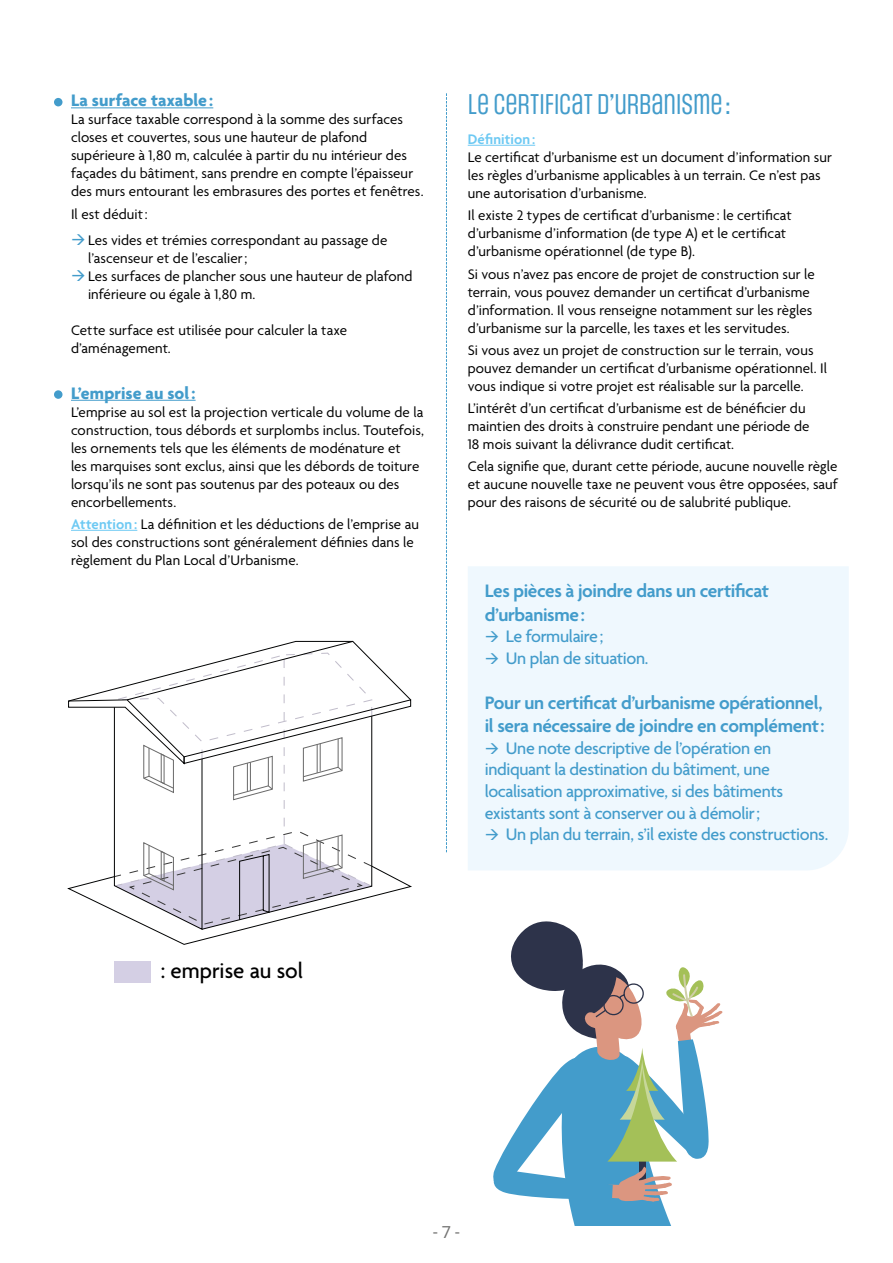
<style>
.page{position:relative;width:893px;height:1263px;background:#fff}
.page>*{position:absolute;margin:0;border:0;box-sizing:border-box;transform-origin:0 0}
.t1{font:24px "Social Gothic";color:#439ccb}
.t2{font:500 22.95px "Agenda";color:#000}
.t3{font:600 19.5px/23.4px "Agenda";letter-spacing:-.02em;color:#439ccb}
.t4{font:500 18px/21.6px "Agenda";letter-spacing:-.02em;color:#439ccb}
.t5{font:700 18px "Agenda";color:#439ccb}
.t6{font:16.5px "Roboto";color:#727271}
.t7{font:15px/18px "Agenda";letter-spacing:.005em;color:#000}
.t8{font:600 15px "Agenda";letter-spacing:.01em;color:#6dc9f3}
.s1{color:#439ccb}
.s2{font-weight:600;color:#6dc9f3}
</style>
<div class="page">
<hr style="left:71px;top:108px;width:142px;height:1px;background:#439ccb">
<hr style="left:71px;top:400px;width:125px;height:1px;background:#439ccb">
<hr style="left:71px;top:530px;width:66px;height:1px;background:#6dc9f3">
<div style="left:54px;top:98px;width:9px;height:8px;background:#439ccb;border-radius:50%"></div>
<div style="left:54px;top:390px;width:9px;height:9px;background:#439ccb;border-radius:50%"></div>
<hr style="left:468px;top:145px;width:67px;height:1px;background:#6dc9f3">
<svg style="left:446px;top:94px;width:1px;height:758px"></svg>
<div style="left:115px;top:961px;width:36px;height:21px;background:#d4cfe4"></div>
<svg style="left:67px;top:640px;width:345px;height:305px"></svg>
<svg style="left:493px;top:921px;width:230px;height:305px"></svg>
<div style="left:468px;top:566px;width:381px;height:304px;background:#eff8fe"></div>
<p class="t5" style="left:71px;top:91px;width:144px">La surface taxable :</p>
<p class="t7" style="left:71px;top:112px;width:354px">La surface taxable correspond à la somme des surfaces closes et couvertes, sous une hauteur de plafond supérieure à 1,80 m, calculée à partir du nu intérieur des façades du bâtiment, sans prendre en compte l’épaisseur des murs entourant les embrasures des portes et fenêtres.</p>
<p class="t7" style="left:71px;top:206px;width:78px">Il est déduit:</p>
<p class="t7" style="left:88px;top:232px;width:301px;text-indent:-17px"><span class="s1">→</span>Les vides et trémies correspondant au passage de l’ascenseur et de l’escalier;</p>
<p class="t7" style="left:88px;top:268px;width:326px;text-indent:-17px"><span class="s1">→</span>Les surfaces de plancher sous une hauteur de plafond inférieure ou égale à 1,80 m.</p>
<p class="t7" style="left:71px;top:322px;width:278px">Cette surface est utilisée pour calculer la taxe d’aménagement.</p>
<p class="t5" style="left:71px;top:383px;width:126px">L’emprise au sol:</p>
<p class="t7" style="left:71px;top:404px;width:354px">L’emprise au sol est la projection verticale du volume de la construction, tous débords et surplombs inclus. Toutefois, les ornements tels que les éléments de modénature et<br>les marquises sont exclus, ainsi que les débords de toiture lorsqu’ils ne sont pas soutenus par des poteaux ou des encorbellements.</p>
<p class="t7" style="left:71px;top:516px;width:349px"><span class="s2">Attention:</span> La définition et les déductions de l’emprise au sol des constructions sont généralement définies dans le règlement du Plan Local d’Urbanisme.</p>
<h1 class="t1" style="left:468px;top:88px;width:264px">LE CERTIFICAT D’URBANISME:</h1>
<p class="t8" style="left:468px;top:131px;width:69px">Définition:</p>
<p class="t7" style="left:468px;top:149px;width:366px">Le certificat d’urbanisme est un document d’information sur les règles d’urbanisme applicables à un terrain. Ce n’est pas une autorisation d’urbanisme.</p>
<p class="t7" style="left:468px;top:207px;width:326px">Il existe 2 types de certificat d’urbanisme : le certificat d’urbanisme d’information (de type A) et le certificat d’urbanisme opérationnel (de type B).</p>
<p class="t7" style="left:468px;top:266px;width:348px">Si vous n’avez pas encore de projet de construction sur le terrain, vous pouvez demander un certificat d’urbanisme d’information. Il vous renseigne notamment sur les règles d’urbanisme sur la parcelle, les taxes et les servitudes.</p>
<p class="t7" style="left:468px;top:342px;width:361px">Si vous avez un projet de construction sur le terrain, vous pouvez demander un certificat d’urbanisme opérationnel. Il vous indique si votre projet est réalisable sur la parcelle.</p>
<p class="t7" style="left:468px;top:400px;width:343px">L’intérêt d’un certificat d’urbanisme est de bénéficier du maintien des droits à construire pendant une période de<br>18 mois suivant la délivrance dudit certificat.</p>
<p class="t7" style="left:468px;top:458px;width:372px;text-align:justify">Cela signifie que, durant cette période, aucune nouvelle règle et aucune nouvelle taxe ne peuvent vous être opposées, sauf pour des raisons de sécurité ou de salubrité publique.</p>
<h3 class="t3" style="left:485px;top:580px;width:286px">Les pièces à joindre dans un certificat d’urbanisme:</h3>
<p class="t4" style="left:485px;top:627px;width:120px">→ Le formulaire;</p>
<p class="t4" style="left:485px;top:648px;width:165px">→ Un plan de situation.</p>
<h3 class="t3" style="left:485px;top:692px;width:341px">Pour un certificat d’urbanisme opérationnel, il sera nécessaire de joindre en complément:</h3>
<p class="t4" style="left:485px;top:738px;width:300px">→ Une note descriptive de l’opération en indiquant la destination du bâtiment, une localisation approximative, si des bâtiments existants sont à conserver ou à démolir;</p>
<p class="t4" style="left:485px;top:825px;width:345px">→ Un plan du terrain, s’il existe des constructions.</p>
<h2 class="t2" style="left:161px;top:958px;width:144px">: emprise au sol</h2>
<p class="t6" style="left:433px;top:1221px;width:28px">- 7 -</p>
</div>
